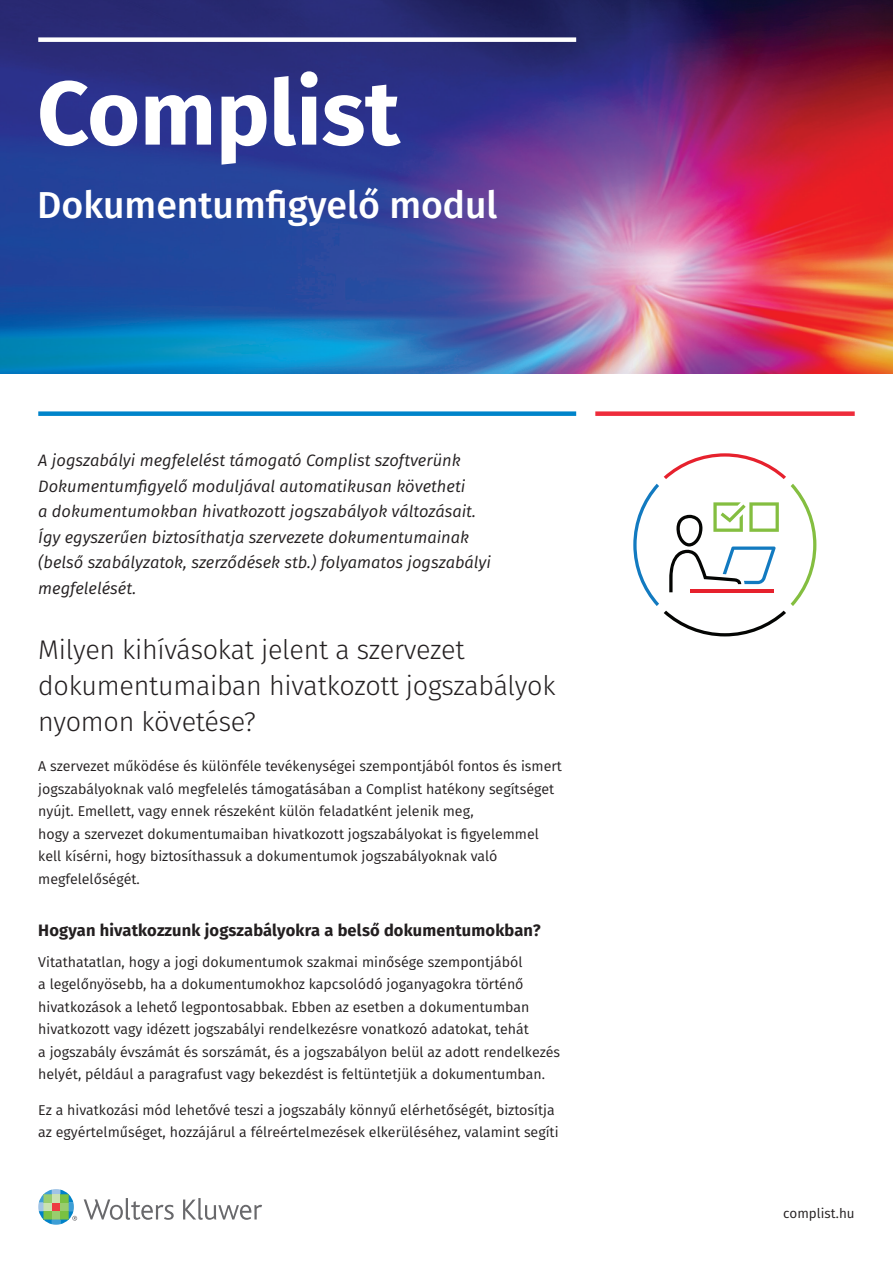
<style>
.page{position:relative;width:893px;height:1263px;background:#fff}
.page>*{position:absolute;margin:0;border:0;box-sizing:border-box;transform-origin:0 0}
.t1{font:700 90.3px "Fira Sans";color:#fff}
.t2{font:500 37.5px "Fira Sans";color:#fff}
.t3{font:300 27px/36px "Fira Sans";letter-spacing:-.01em;color:#231f20}
.t4{font:italic 16.5px/25.5px "Fira Sans";color:#231f20}
.t5{font:700 16.5px "Fira Sans";letter-spacing:.01em;color:#231f20}
.t6{font:14.25px/22.5px "Fira Sans";color:#231f20}
.t7{font:13.5px "Fira Sans";letter-spacing:.005em;color:#231f20}
</style>
<div class="page">
<img style="left:0;top:0;width:893px;height:373px">
<div style="left:38px;top:37px;width:538px;height:5px;background:#fff"></div>
<div style="left:595px;top:411px;width:260px;height:5px;background:#ee2c3b"></div>
<div style="left:38px;top:411px;width:538px;height:5px;background:#0084ca"></div>
<svg style="left:84px;top:1198px;width:90px;height:22px"></svg>
<svg style="left:183px;top:1198px;width:79px;height:22px"></svg>
<svg style="left:38px;top:1189px;width:39px;height:36px"></svg>
<svg style="left:633px;top:453px;width:183px;height:183px"></svg>
<h1 class="t1" style="left:37px;top:37px;width:364px">Complist</h1>
<h2 class="t2" style="left:37px;top:175px;width:462px">Dokumentumfigyelő modul</h2>
<p class="t4" style="left:38px;top:447px;width:454px">A jogszabályi megfelelést támogató Complist szoftverünk Dokumentumfigyelő moduljával automatikusan követheti<br>a dokumentumokban hivatkozott jogszabályok változásait.<br>Így egyszerűen biztosíthatja szervezete dokumentumainak (belső szabályzatok, szerződések stb.) folyamatos jogszabályi megfelelését.</p>
<h3 class="t3" style="left:38px;top:632px;width:519px">Milyen kihívásokat jelent a szervezet dokumentumaiban hivatkozott jogszabályok nyomon követése?</h3>
<p class="t6" style="left:38px;top:754px;width:525px">A szervezet működése és különféle tevékenységei szempontjából fontos és ismert jogszabályoknak való megfelelés támogatásában a Complist hatékony segítséget nyújt. Emellett, vagy ennek részeként külön feladatként jelenik meg,<br>hogy a szervezet dokumentumaiban hivatkozott jogszabályokat is figyelemmel kell kísérni, hogy biztosíthassuk a dokumentumok jogszabályoknak való megfelelőségét.</p>
<p class="t5" style="left:38px;top:916px;width:504px">Hogyan hivatkozzunk jogszabályokra a belső dokumentumokban?</p>
<p class="t6" style="left:38px;top:950px;width:523px">Vitathatatlan, hogy a jogi dokumentumok szakmai minősége szempontjából<br>a legelőnyösebb, ha a dokumentumokhoz kapcsolódó joganyagokra történő hivatkozások a lehető legpontosabbak. Ebben az esetben a dokumentumban hivatkozott vagy idézett jogszabályi rendelkezésre vonatkozó adatokat, tehát<br>a jogszabály évszámát és sorszámát, és a jogszabályon belül az adott rendelkezés helyét, például a paragrafust vagy bekezdést is feltüntetjük a dokumentumban.</p>
<p class="t6" style="left:38px;top:1098px;width:522px">Ez a hivatkozási mód lehetővé teszi a jogszabály könnyű elérhetőségét, biztosítja az egyértelműséget, hozzájárul a félreértelmezések elkerüléséhez, valamint segíti</p>
<p class="t7" style="left:783px;top:1203px;width:73px">complist.hu</p>
</div>
